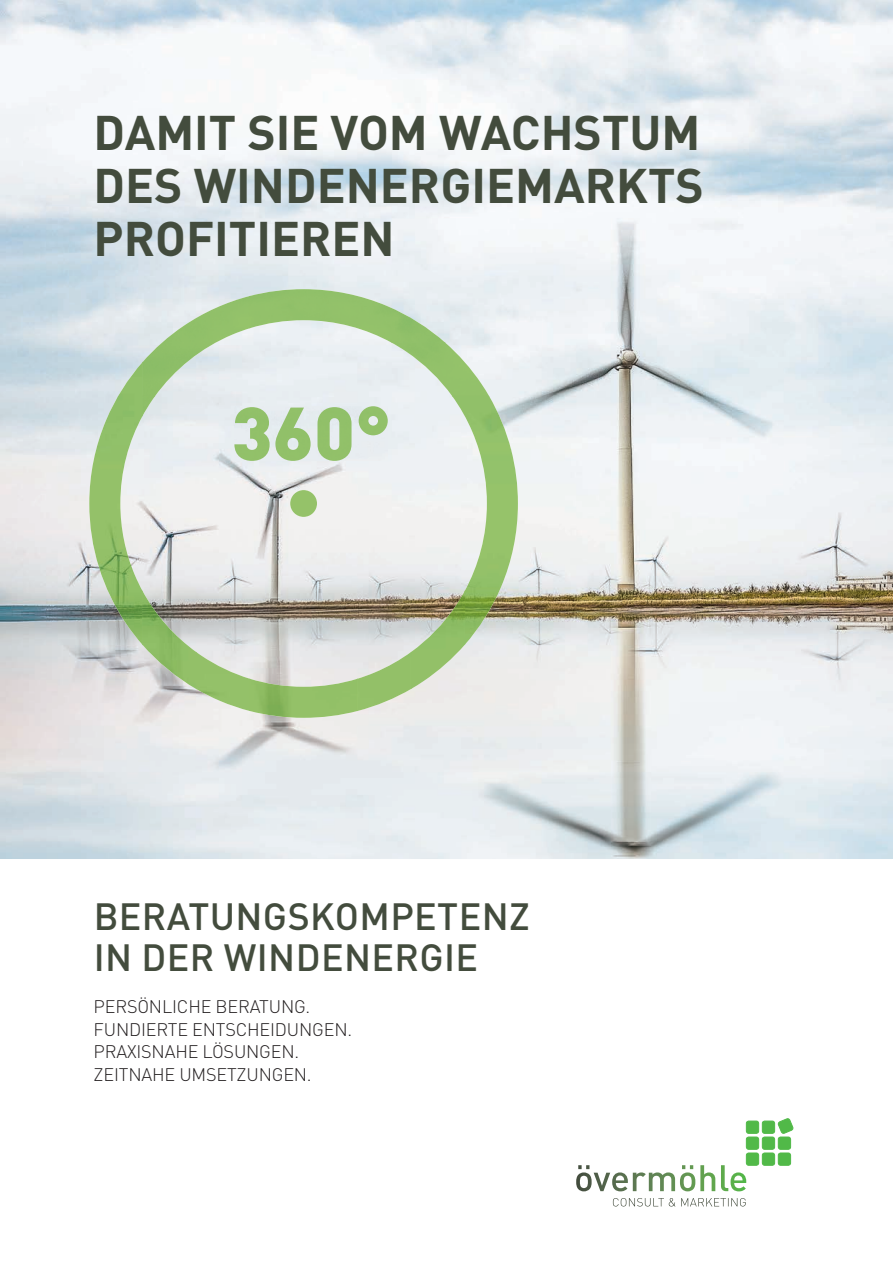
<style>
.page{position:relative;width:893px;height:1263px;background:#fff}
.page>*{position:absolute;margin:0;border:0;box-sizing:border-box;transform-origin:0 0}
.t1{font:700 48px/52.5px "DIN";color:#434c3d;text-align:justify}
.t2{font:500 37.5px/40.5px "DINOT";letter-spacing:.01em;color:#434c3d}
.t3{font:300 18px/22.5px "DINOT";letter-spacing:-.01em;color:#231f20}
</style>
<div class="page">
<img style="left:0;top:0;width:893px;height:859px">
<img style="left:142px;top:296px;width:108px;height:101px">
<img style="left:249px;top:289px;width:197px;height:54px">
<img style="left:89px;top:362px;width:54px;height:283px">
<img style="left:391px;top:342px;width:98px;height:55px">
<img style="left:142px;top:396px;width:13px;height:21px">
<img style="left:452px;top:396px;width:59px;height:54px">
<img style="left:464px;top:449px;width:54px;height:196px">
<img style="left:142px;top:590px;width:55px;height:99px">
<img style="left:411px;top:590px;width:54px;height:99px">
<img style="left:196px;top:652px;width:54px;height:59px">
<img style="left:357px;top:652px;width:54px;height:59px">
<img style="left:249px;top:679px;width:109px;height:39px">
<img style="left:234px;top:406px;width:154px;height:55px">
<img style="left:290px;top:490px;width:27px;height:27px;border-radius:13px">
<svg style="left:576px;top:1165px;width:170px;height:26px"></svg>
<svg style="left:613px;top:1198px;width:133px;height:8px"></svg>
<div style="left:746px;top:1121px;width:13px;height:12px;background:#51b948;border-radius:2px"></div>
<div style="left:746px;top:1121px;width:13px;height:13px;border:1px solid #51b948;border-radius:2px"></div>
<div style="left:762px;top:1121px;width:13px;height:12px;background:#51b948;border-radius:2px"></div>
<div style="left:762px;top:1121px;width:13px;height:13px;border:1px solid #51b948;border-radius:2px"></div>
<div style="left:746px;top:1137px;width:13px;height:12px;background:#51b948;border-radius:2px"></div>
<div style="left:746px;top:1137px;width:13px;height:12px;border:1px solid #51b948;border-radius:2px"></div>
<div style="left:762px;top:1137px;width:13px;height:12px;background:#51b948;border-radius:2px"></div>
<div style="left:762px;top:1137px;width:13px;height:12px;border:1px solid #51b948;border-radius:2px"></div>
<div style="left:778px;top:1137px;width:13px;height:12px;background:#51b948;border-radius:2px"></div>
<div style="left:778px;top:1137px;width:13px;height:12px;border:1px solid #51b948;border-radius:2px"></div>
<div style="left:746px;top:1153px;width:13px;height:12px;background:#51b948;border-radius:2px"></div>
<div style="left:746px;top:1153px;width:13px;height:12px;border:1px solid #51b948;border-radius:2px"></div>
<div style="left:762px;top:1153px;width:13px;height:12px;background:#51b948;border-radius:2px"></div>
<div style="left:762px;top:1153px;width:13px;height:12px;border:1px solid #51b948;border-radius:2px"></div>
<div style="left:778px;top:1153px;width:13px;height:12px;background:#51b948;border-radius:2px"></div>
<div style="left:778px;top:1153px;width:13px;height:12px;border:1px solid #51b948;border-radius:2px"></div>
<svg style="left:778px;top:1118px;width:15px;height:16px"></svg>
<h1 class="t1" style="left:94px;top:105px;width:612px">DAMIT SIE VOM WACHSTUM DES WINDENERGIEMARKTS PROFITIEREN</h1>
<h2 class="t2" style="left:94px;top:895px;width:438px">BERATUNGSKOMPETENZ<br>IN DER WINDENERGIE</h2>
<p class="t3" style="left:94px;top:995px;width:260px">PERSÖNLICHE BERATUNG.<br>FUNDIERTE ENTSCHEIDUNGEN.<br>PRAXISNAHE LÖSUNGEN.<br>ZEITNAHE UMSETZUNGEN.</p>
</div>
